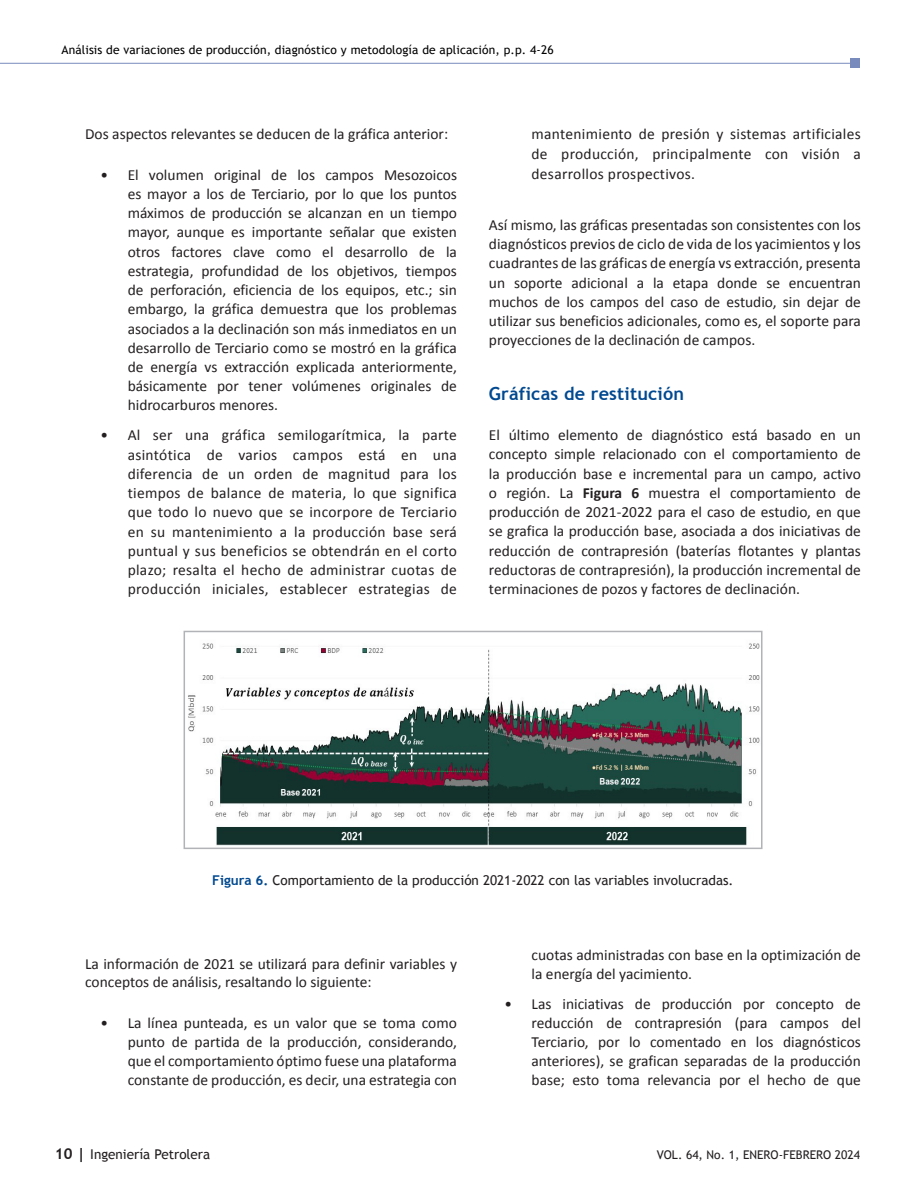
<style>
.page{position:relative;width:915px;height:1191px;background:#fff}
.page>*{position:absolute;margin:0;border:0;box-sizing:border-box;transform-origin:0 0}
.titulosCpoTexto{font:700 18px "Trebuchet MS";letter-spacing:.01em;color:#014990}
.cpoTxt{font:15.45px/19.2px "Calibri";color:#231f20;text-align:justify}
.cpoTxt75{font:15.45px/19.2px "Calibri";color:#231f20;text-align:justify}
.pieDeImagen{font:13.5px "Trebuchet MS";color:#231f20}
.t1{font:12px "Trebuchet MS";letter-spacing:.01em;color:#000}
.t2{font:12px "Trebuchet MS";color:#231f20}
.s1{font-weight:700}
.s2{font-weight:700;color:#014990}
.s3{font-weight:700;font-size:15px}
</style>
<div class="page">
<hr style="left:0;top:63px;width:854px;height:1px;background:#788bbc">
<div style="left:850px;top:59px;width:9px;height:9px;background:#788bbc"></div>
<img style="left:188px;top:643px;width:571px;height:203px">
<div style="left:183px;top:630px;width:579px;height:219px;border:2px solid #b2b3b7"></div>
<p class="t1" style="left:61px;top:42px;width:493px">Análisis de variaciones de producción, diagnóstico y metodología de aplicación, p.p. 4-26</p>
<p class="cpoTxt" style="left:85px;top:124px;width:364px">Dos aspectos relevantes se deducen de la gráfica anterior:</p>
<p class="cpoTxt" style="left:128px;top:164px;width:331px;text-indent:-27px">• El volumen original de los campos Mesozoicos es mayor a los de Terciario, por lo que los puntos máximos de producción se alcanzan en un tiempo mayor, aunque es importante señalar que existen otros factores clave como el desarrollo de la estrategia, profundidad de los objetivos, tiempos de perforación, eficiencia de los equipos, etc.; sin embargo, la gráfica demuestra que los problemas asociados a la declinación son más inmediatos en un desarrollo de Terciario como se mostró en la gráfica de energía vs extracción explicada anteriormente, básicamente por tener volúmenes originales de hidrocarburos menores.</p>
<p class="cpoTxt" style="left:128px;top:425px;width:331px;text-indent:-27px">• Al ser una gráfica semilogarítmica, la parte asintótica de varios campos está en una diferencia de un orden de magnitud para los tiempos de balance de materia, lo que significa que todo lo nuevo que se incorpore de Terciario en su mantenimiento a la producción base será puntual y sus beneficios se obtendrán en el corto plazo; resalta el hecho de administrar cuotas de producción iniciales, establecer estrategias de</p>
<p class="cpoTxt" style="left:531px;top:123px;width:331px;line-height:19.6px">mantenimiento de presión y sistemas artificiales de producción, principalmente con visión a desarrollos prospectivos.</p>
<p class="cpoTxt75" style="left:489px;top:214px;width:373px">Así mismo, las gráficas presentadas son consistentes con los diagnósticos previos de ciclo de vida de los yacimientos y los cuadrantes de las gráficas de energía vs extracción, presenta un soporte adicional a la etapa donde se encuentran muchos de los campos del caso de estudio, sin dejar de utilizar sus beneficios adicionales, como es, el soporte para proyecciones de la declinación de campos.</p>
<p class="titulosCpoTexto" style="left:489px;top:382px;width:196px">Gráficas de restitución</p>
<p class="cpoTxt" style="left:489px;top:424px;width:373px">El último elemento de diagnóstico está basado en un concepto simple relacionado con el comportamiento de la producción base e incremental para un campo, activo o región. La <span class="s1">Figura 6</span> muestra el comportamiento de producción de 2021-2022 para el caso de estudio, en que se grafica la producción base, asociada a dos iniciativas de reducción de contrapresión (baterías flotantes y plantas reductoras de contrapresión), la producción incremental de terminaciones de pozos y factores de declinación.</p>
<p class="pieDeImagen" style="left:212px;top:872px;width:522px"><span class="s2">Figura 6.</span> Comportamiento de la producción 2021-2022 con las variables involucradas.</p>
<p class="cpoTxt" style="left:85px;top:953px;width:373px;line-height:18.6px">La información de 2021 se utilizará para definir variables y conceptos de análisis, resaltando lo siguiente:</p>
<p class="cpoTxt" style="left:128px;top:1012px;width:331px;text-indent:-27px">• La línea punteada, es un valor que se toma como punto de partida de la producción, considerando, que el comportamiento óptimo fuese una plataforma constante de producción, es decir, una estrategia con</p>
<p class="cpoTxt" style="left:531px;top:944px;width:331px">cuotas administradas con base en la optimización de la energía del yacimiento.</p>
<p class="cpoTxt" style="left:531px;top:993px;width:331px;text-indent:-27px">• Las iniciativas de producción por concepto de reducción de contrapresión (para campos del Terciario, por lo comentado en los diagnósticos anteriores), se grafican separadas de la producción base; esto toma relevancia por el hecho de que</p>
<p class="pieDeImagen" style="left:55px;top:1146px;width:157px"><span class="s3">10 |</span> Ingeniería Petrolera</p>
<p class="t2" style="left:656px;top:1147px;width:205px">VOL. 64, No. 1, ENERO-FEBRERO 2024</p>
</div>
